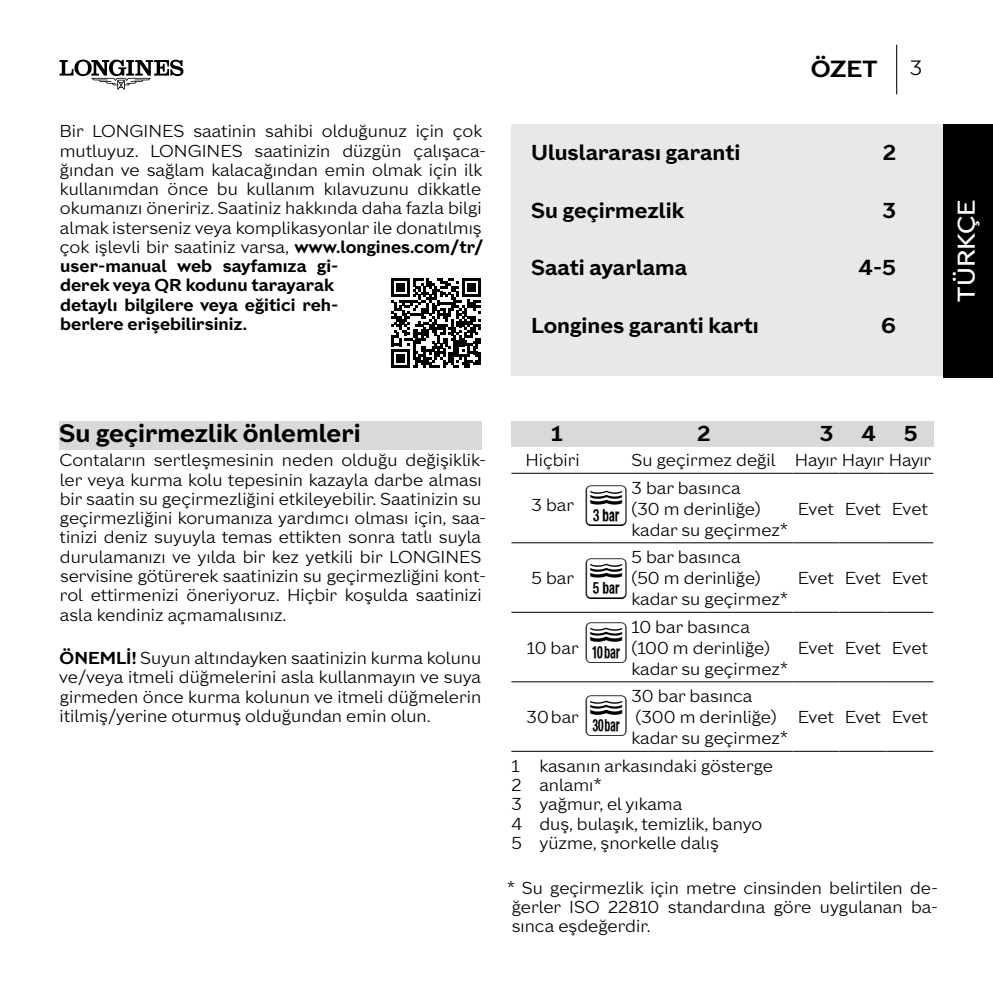
<style>
.page{position:relative;width:993px;height:993px;background:#fff}
.page>*{position:absolute;margin:0;border:0;box-sizing:border-box;transform-origin:0 0}
.t1{font:49px/72.8px "Longines pictos";color:#000}
.t2{font:700 24.5px "Longines Sans Text";color:#000}
.t3{font:500 23.8px "Longines Sans Text";color:#fff}
.t4{font:700 22.75px "Longines Sans Text";color:#000}
.t5{font:700 21px "Longines Sans Text";color:#000}
.t6{font:300 20.3px "Longines Sans Text";color:#000}
.t7{font:300 16.8px/19.2px "Longines Sans Text";color:#000}
.s1{font-weight:700}
</style>
<div class="page">
<svg style="left:60px;top:60px;width:123px;height:29px"></svg>
<hr style="left:895px;top:45px;width:2px;height:49px;background:#000">
<div style="left:511px;top:124px;width:436px;height:252px;background:#e8e8e8"></div>
<div style="left:943px;top:124px;width:49px;height:253px;background:#000"></div>
<div style="left:511px;top:421px;width:422px;height:25px;background:#d9d9da"></div>
<hr style="left:511px;top:472px;width:82px;height:1px;background:#000">
<hr style="left:593px;top:472px;width:199px;height:1px;background:#000">
<hr style="left:792px;top:472px;width:47px;height:1px;background:#000">
<hr style="left:839px;top:472px;width:47px;height:1px;background:#000">
<hr style="left:886px;top:472px;width:47px;height:1px;background:#000">
<hr style="left:511px;top:542px;width:82px;height:1px;background:#000">
<hr style="left:593px;top:542px;width:199px;height:1px;background:#000">
<hr style="left:792px;top:542px;width:47px;height:1px;background:#000">
<hr style="left:839px;top:542px;width:47px;height:1px;background:#000">
<hr style="left:886px;top:542px;width:47px;height:1px;background:#000">
<hr style="left:511px;top:611px;width:82px;height:1px;background:#000">
<hr style="left:593px;top:611px;width:199px;height:1px;background:#000">
<hr style="left:792px;top:611px;width:47px;height:1px;background:#000">
<hr style="left:839px;top:611px;width:47px;height:1px;background:#000">
<hr style="left:886px;top:611px;width:47px;height:1px;background:#000">
<hr style="left:511px;top:681px;width:82px;height:1px;background:#000">
<hr style="left:593px;top:681px;width:199px;height:1px;background:#000">
<hr style="left:792px;top:681px;width:47px;height:1px;background:#000">
<hr style="left:839px;top:681px;width:47px;height:1px;background:#000">
<hr style="left:886px;top:681px;width:47px;height:1px;background:#000">
<hr style="left:511px;top:750px;width:82px;height:1px;background:#000">
<hr style="left:593px;top:750px;width:199px;height:1px;background:#000">
<hr style="left:792px;top:750px;width:47px;height:1px;background:#000">
<hr style="left:839px;top:750px;width:47px;height:1px;background:#000">
<hr style="left:886px;top:750px;width:47px;height:1px;background:#000">
<svg style="left:391px;top:278px;width:89px;height:90px"></svg>
<div style="left:60px;top:421px;width:421px;height:28px;background:#d9d9da"></div>
<p class="t7" style="left:59px;top:120px;width:428px">Bir LONGINES saatinin sahibi olduğunuz için çok mutluyuz. LONGINES saatinizin düzgün çalışaca&shy;ğından ve sağlam kalacağından emin olmak için ilk kullanımdan önce bu kullanım kılavuzunu dikkatle okumanızı öneririz. Saatiniz hakkında daha fazla bilgi almak isterseniz veya komplikasyonlar ile donatılmış çok işlevli bir saatiniz varsa, <span class="s1">www.longines.com/tr/ user-manual web sayfamıza gi-<br>derek veya QR kodunu tarayarak<br>detaylı bilgilere veya eğitici reh-<br>berlere erişebilirsiniz.</span></p>
<h3 class="t4" style="left:810px;top:50px;width:68px">ÖZET</h3>
<p class="t6" style="left:909px;top:51px;width:14px">3</p>
<p class="t5" style="left:531px;top:135px;width:211px">Uluslararası garanti</p>
<p class="t5" style="left:882px;top:135px;width:15px">2</p>
<p class="t5" style="left:531px;top:192px;width:154px">Su geçirmezlik</p>
<p class="t5" style="left:882px;top:192px;width:15px">3</p>
<p class="t5" style="left:531px;top:250px;width:157px">Saati ayarlama</p>
<p class="t5" style="left:858px;top:250px;width:39px">4-5</p>
<p class="t5" style="left:531px;top:307px;width:229px">Longines garanti kartı</p>
<p class="t5" style="left:880px;top:307px;width:16px">6</p>
<h3 class="t3" style="left:946px;top:301px;width:103px;rotate:-90deg">TÜRKÇE</h3>
<h2 class="t2" style="left:59px;top:412px;width:303px">Su geçirmezlik önlemleri</h2>
<p class="t7" style="left:59px;top:449px;width:428px">Contaların sertleşmesinin neden olduğu değişiklik&shy;ler veya kurma kolu tepesinin kazayla darbe alması bir saatin su geçirmezliğini etkileyebilir. Saatinizin su geçirmezliğini korumanıza yardımcı olması için, saa&shy;tinizi deniz suyuyla temas ettikten sonra tatlı suyla durulamanızı ve yılda bir kez yetkili bir LONGINES servisine götürerek saatinizin su geçirmezliğini kont&shy;rol ettirmenizi öneriyoruz. Hiçbir koşulda saatinizi asla kendiniz açmamalısınız.</p>
<p class="t7" style="left:59px;top:646px;width:423px;text-align:justify"><span class="s1">ÖNEMLİ!</span> Suyun altındayken saatinizin kurma kolunu ve/veya itmeli düğmelerini asla kullanmayın ve suya girmeden önce kurma kolunun ve itmeli düğmelerin itilmiş/yerine oturmuş olduğundan emin olun.</p>
<p class="t5" style="left:551px;top:415px;width:13px">1</p>
<p class="t5" style="left:697px;top:415px;width:15px">2</p>
<p class="t5" style="left:819px;top:415px;width:15px">3</p>
<p class="t5" style="left:861px;top:415px;width:16px">4</p>
<p class="t5" style="left:903px;top:415px;width:15px">5</p>
<p class="t7" style="left:525px;top:449px;width:56px">Hiçbiri</p>
<p class="t7" style="left:631px;top:449px;width:301px">Su geçirmez değil Hayır Hayır Hayır</p>
<p class="t7" style="left:531px;top:494px;width:44px">3 bar</p>
<p class="t7" style="left:631px;top:475px;width:158px;line-height:21px">3 bar basınca<br>(30 m derinliğe) kadar su geçirmez*</p>
<h1 class="t1" style="left:585px;top:472px;width:42px">3<br>5</h1>
<h1 class="t1" style="left:585px;top:610px;width:42px">+ *</h1>
<p class="t7" style="left:797px;top:497px;width:131px">Evet Evet Evet</p>
<p class="t7" style="left:631px;top:545px;width:158px;line-height:21px">5 bar basınca<br>(50 m derinliğe) kadar su geçirmez*</p>
<p class="t7" style="left:531px;top:566px;width:44px">5 bar</p>
<p class="t7" style="left:797px;top:566px;width:131px">Evet Evet Evet</p>
<p class="t7" style="left:631px;top:614px;width:158px;line-height:21px">10 bar basınca (100 m derinliğe) kadar su geçirmez*</p>
<p class="t7" style="left:526px;top:636px;width:53px">10 bar</p>
<p class="t7" style="left:797px;top:636px;width:131px">Evet Evet Evet</p>
<p class="t7" style="left:631px;top:684px;width:158px;line-height:21px">30 bar basınca (300 m derinliğe) kadar su geçirmez*</p>
<p class="t7" style="left:526px;top:705px;width:54px">30bar</p>
<p class="t7" style="left:797px;top:705px;width:131px">Evet Evet Evet</p>
<p class="t7" style="left:511px;top:754px;width:263px">1 kasanın arkasındaki gösterge<br>2 anlamı*<br>3 yağmur, el yıkama<br>4 duş, bulaşık, temizlik, banyo<br>5 yüzme, şnorkelle dalış</p>
<p class="t7" style="left:506px;top:876px;width:432px;text-align:justify">* Su geçirmezlik için metre cinsinden belirtilen de&shy;ğerler ISO 22810 standardına göre uygulanan ba&shy;sınca eşdeğerdir.</p>
</div>
